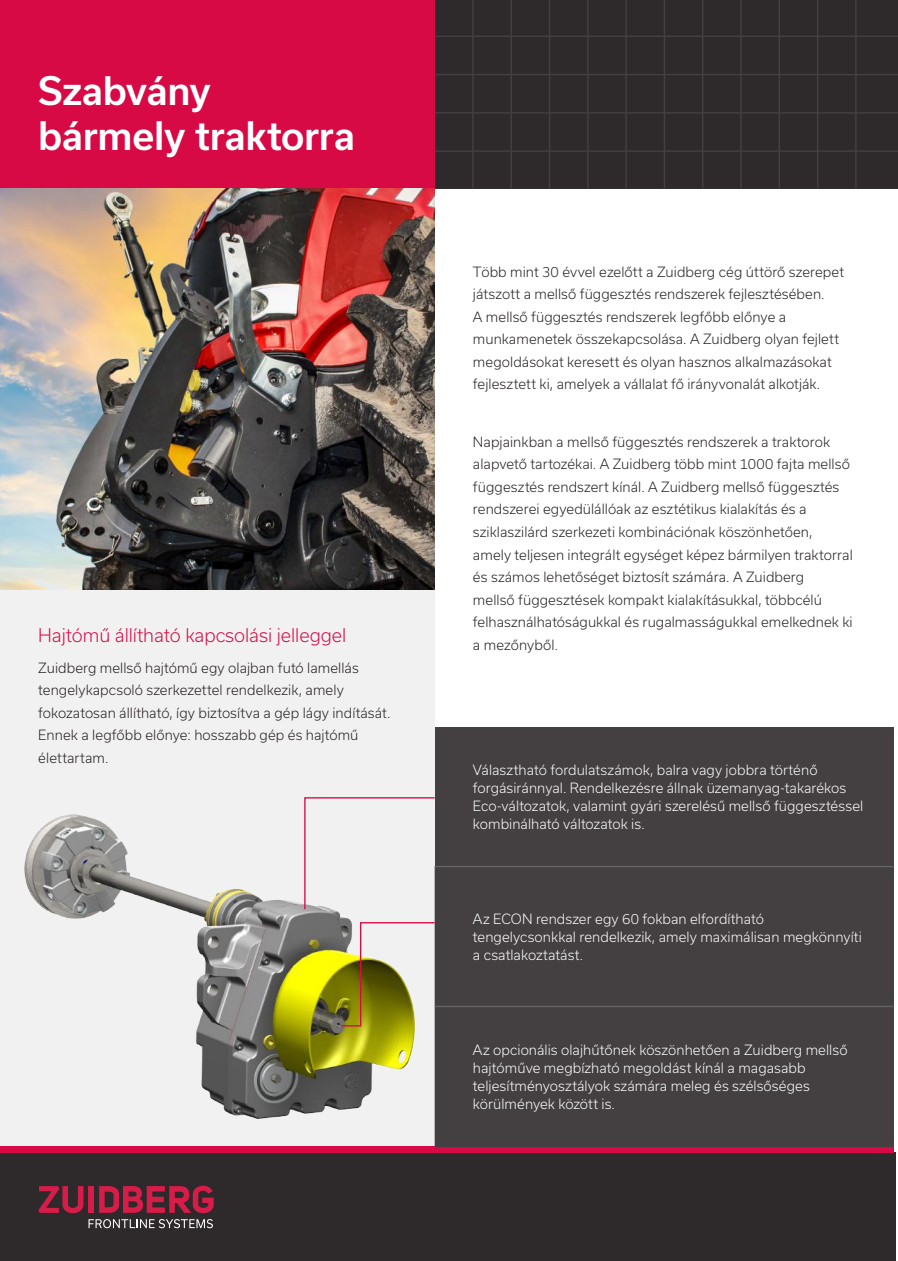
<style>
.page{position:relative;width:898px;height:1261px;background:#fff}
.page>*{position:absolute;margin:0;border:0;box-sizing:border-box;transform-origin:0 0}
.t1{font:500 37.5px/45px "Usual";letter-spacing:-.01em;color:#fff}
.t2{font:300 18px "Usual";letter-spacing:-.005em;color:#d70a45}
.t3{font:300 13.5px/22.5px "Usual";letter-spacing:.005em;color:#241f1f}
.t4{font:300 13.5px/18px "Usual";letter-spacing:.005em;color:#fff}
</style>
<div class="page">
<div style="left:0;top:589px;width:434px;height:557px;background:#f2f1f1"></div>
<div style="left:434px;top:0;width:463px;height:189px;background:#2e292a"></div>
<hr style="left:472px;top:0;width:1px;height:189px;background:#444041">
<hr style="left:510px;top:0;width:2px;height:189px;background:#444041">
<hr style="left:548px;top:0;width:2px;height:189px;background:#444041">
<hr style="left:587px;top:0;width:1px;height:189px;background:#444041">
<hr style="left:625px;top:0;width:1px;height:189px;background:#444041">
<hr style="left:663px;top:0;width:2px;height:189px;background:#444041">
<hr style="left:702px;top:0;width:1px;height:189px;background:#444041">
<hr style="left:740px;top:0;width:1px;height:189px;background:#444041">
<hr style="left:778px;top:0;width:1px;height:189px;background:#444041">
<hr style="left:816px;top:0;width:2px;height:189px;background:#444041">
<hr style="left:855px;top:0;width:1px;height:189px;background:#444041">
<hr style="left:434px;top:189px;width:463px;height:1px;background:#444041">
<hr style="left:434px;top:150px;width:463px;height:2px;background:#444041">
<hr style="left:434px;top:112px;width:463px;height:2px;background:#444041">
<hr style="left:434px;top:74px;width:463px;height:1px;background:#444041">
<hr style="left:434px;top:36px;width:463px;height:1px;background:#444041">
<div style="left:0;top:0;width:434px;height:189px;background:#d70a45"></div>
<img style="left:0;top:189px;width:434px;height:400px">
<div style="left:0;top:1152px;width:895px;height:109px;background:#2e292a"></div>
<div style="left:0;top:1146px;width:893px;height:6px;background:#d70a45"></div>
<svg style="left:38px;top:1185px;width:176px;height:43px"></svg>
<img style="left:24px;top:814px;width:390px;height:304px">
<div style="left:434px;top:726px;width:459px;height:140px;background:#444041"></div>
<div style="left:434px;top:867px;width:459px;height:279px;background:#444041"></div>
<hr style="left:434px;top:866px;width:459px;height:1px;background:#656365">
<hr style="left:434px;top:1006px;width:459px;height:1px;background:#656365">
<svg style="left:340px;top:921px;width:96px;height:106px"></svg>
<svg style="left:303px;top:796px;width:133px;height:114px"></svg>
<h1 class="t1" style="left:38px;top:69px;width:318px">Szabvány bármely traktorra</h1>
<h2 class="t2" style="left:38px;top:625px;width:309px">Hajtómű állítható kapcsolási jelleggel</h2>
<p class="t3" style="left:38px;top:656px;width:353px">Zuidberg mellső hajtómű egy olajban futó lamellás tengelykapcsoló szerkezettel rendelkezik, amely fokozatosan állítható, így biztosítva a gép lágy indítását.<br>Ennek a legfőbb előnye: hosszabb gép és hajtómű élettartam.</p>
<p class="t3" style="left:473px;top:260px;width:372px">Több mint 30 évvel ezelőtt a Zuidberg cég úttörő szerepet játszott a mellső függesztés rendszerek fejlesztésében.<br>A mellső függesztés rendszerek legfőbb előnye a munkamenetek összekapcsolása. A Zuidberg olyan fejlett megoldásokat keresett és olyan hasznos alkalmazásokat fejlesztett ki, amelyek a vállalat fő irányvonalát alkotják.</p>
<p class="t3" style="left:473px;top:431px;width:381px">Napjainkban a mellső függesztés rendszerek a traktorok alapvető tartozékai. A Zuidberg több mint 1000 fajta mellső függesztés rendszert kínál. A Zuidberg mellső függesztés rendszerei egyedülállóak az esztétikus kialakítás és a sziklaszilárd szerkezeti kombinációnak köszönhetően, amely teljesen integrált egységet képez bármilyen traktorral és számos lehetőséget biztosít számára. A Zuidberg<br>mellső függesztések kompakt kialakításukkal, többcélú felhasználhatóságukkal és rugalmasságukkal emelkednek ki a mezőnyből.</p>
<p class="t4" style="left:473px;top:761px;width:392px">Választható fordulatszámok, balra vagy jobbra történő forgásiránnyal. Rendelkezésre állnak üzemanyag-takarékos Eco-változatok, valamint gyári szerelésű mellső függesztéssel kombinálható változatok is.</p>
<p class="t4" style="left:473px;top:910px;width:390px">Az ECON rendszer egy 60 fokban elfordítható tengelycsonkkal rendelkezik, amely maximálisan megkönnyíti a csatlakoztatást.</p>
<p class="t4" style="left:473px;top:1040px;width:376px">Az opcionális olajhűtőnek köszönhetően a Zuidberg mellső hajtóműve megbízható megoldást kínál a magasabb teljesítményosztályok számára meleg és szélsőséges körülmények között is.</p>
</div>
